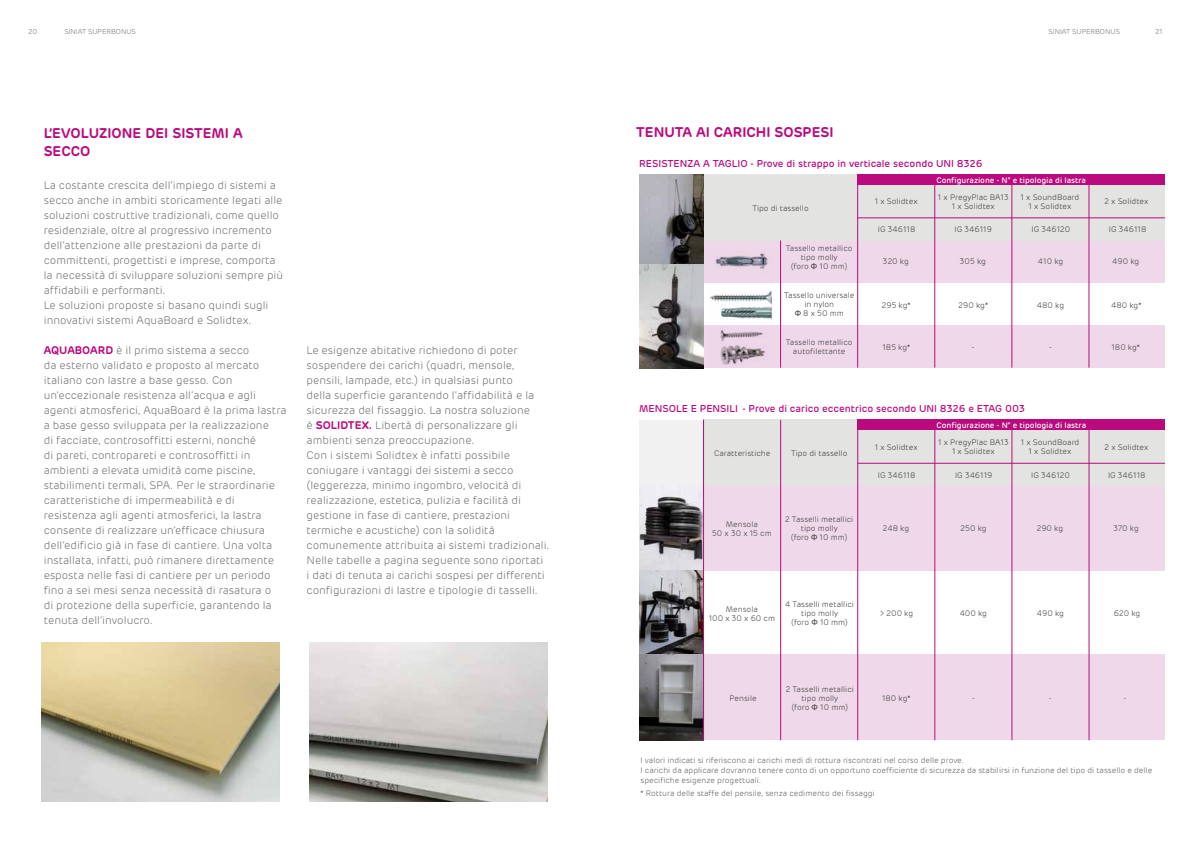
<style>
.page{position:relative;width:1191px;height:842px;background:#fff}
.page>*{position:absolute;margin:0;border:0;box-sizing:border-box;transform-origin:0 0}
.t1{font:600 14px/18px "Rubrik";color:#ba0a7e}
.t2{font:300 11px/15px "Rubrik";color:#706f6f}
.t3{font:500 10px "Rubrik";color:#ba0a7e}
.t4{font:300 8px/9px "Rubrik";color:#3c3c3b;text-align:center}
.t5{font:300 8px/10px "Rubrik";color:#5f5e5e}
.t6{font:500 8px "Rubrik";color:#fff}
.t7{font:300 7px "Rubrik";color:#706f6f}
.s1{font-weight:600;color:#ba0a7e}
.s2{font-family:"Arial";font-weight:400}
</style>
<div class="page">
<div style="left:703px;top:486px;width:461px;height:85px;background:#efd8ea"></div>
<div style="left:703px;top:420px;width:461px;height:66px;background:#e3e3e2"></div>
<div style="left:703px;top:654px;width:461px;height:86px;background:#efd8ea"></div>
<hr style="left:857px;top:419px;width:1px;height:321px;background:#ba0a7e">
<hr style="left:934px;top:427px;width:1px;height:313px;background:#ba0a7e">
<hr style="left:1011px;top:427px;width:1px;height:313px;background:#ba0a7e">
<hr style="left:1088px;top:427px;width:1px;height:313px;background:#ba0a7e">
<hr style="left:857px;top:463px;width:307px;height:1px;background:#ba0a7e">
<div style="left:857px;top:419px;width:307px;height:11px;background:#ba0a7e"></div>
<div style="left:639px;top:420px;width:64px;height:193px;background:#f1f1f1"></div>
<hr style="left:780px;top:420px;width:1px;height:320px;background:#ba0a7e">
<img style="left:639px;top:494px;width:64px;height:246px">
<hr style="left:703px;top:420px;width:1px;height:320px;background:#ba0a7e">
<div style="left:703px;top:240px;width:461px;height:43px;background:#efd8ea"></div>
<div style="left:703px;top:174px;width:461px;height:66px;background:#e3e3e2"></div>
<div style="left:703px;top:326px;width:461px;height:42px;background:#efd8ea"></div>
<hr style="left:780px;top:240px;width:1px;height:128px;background:#ba0a7e">
<hr style="left:857px;top:174px;width:1px;height:194px;background:#ba0a7e">
<hr style="left:934px;top:181px;width:1px;height:187px;background:#ba0a7e">
<hr style="left:1011px;top:181px;width:1px;height:187px;background:#ba0a7e">
<hr style="left:1088px;top:181px;width:1px;height:187px;background:#ba0a7e">
<hr style="left:857px;top:218px;width:307px;height:1px;background:#ba0a7e">
<div style="left:857px;top:174px;width:307px;height:11px;background:#ba0a7e"></div>
<hr style="left:703px;top:174px;width:1px;height:194px;background:#ba0a7e">
<img style="left:639px;top:264px;width:64px;height:104px">
<img style="left:703px;top:240px;width:77px;height:43px">
<img style="left:710px;top:291px;width:63px;height:28px">
<img style="left:720px;top:330px;width:45px;height:35px">
<img style="left:639px;top:174px;width:64px;height:90px">
<img style="left:41px;top:642px;width:238px;height:159px">
<img style="left:309px;top:642px;width:238px;height:159px">
<p class="t7" style="left:28px;top:27px;width:10px">20</p>
<p class="t7" style="left:64px;top:27px;width:73px">SINIAT SUPERBONUS</p>
<p class="t7" style="left:1048px;top:27px;width:73px">SINIAT SUPERBONUS</p>
<p class="t7" style="left:1155px;top:27px;width:9px">21</p>
<p class="t1" style="left:44px;top:124px;width:200px">L’EVOLUZIONE DEI SISTEMI A<br>SECCO</p>
<p class="t2" style="left:44px;top:178px;width:241px">La costante crescita dell’impiego di sistemi a secco anche in ambiti storicamente legati alle soluzioni costruttive tradizionali, come quello residenziale, oltre al progressivo incremento dell’attenzione alle prestazioni da parte di committenti, progettisti e imprese, comporta la necessità di sviluppare soluzioni sempre più affidabili e performanti.<br>Le soluzioni proposte si basano quindi sugli innovativi sistemi AquaBoard e Solidtex.</p>
<p class="t2" style="left:44px;top:343px;width:244px"><span class="s1">AQUABOARD</span> è il primo sistema a secco<br>da esterno validato e proposto al mercato italiano con lastre a base gesso. Con un’eccezionale resistenza all’acqua e agli agenti atmosferici, AquaBoard è la prima lastra a base gesso sviluppata per la realizzazione<br>di facciate, controsoffitti esterni, nonché<br>di pareti, contropareti e controsoffitti in ambienti a elevata umidità come piscine, stabilimenti termali, SPA. Per le straordinarie caratteristiche di impermeabilità e di resistenza agli agenti atmosferici, la lastra consente di realizzare un’efficace chiusura dell’edificio già in fase di cantiere. Una volta installata, infatti, può rimanere direttamente esposta nelle fasi di cantiere per un periodo fino a sei mesi senza necessità di rasatura o<br>di protezione della superficie, garantendo la tenuta dell’involucro.</p>
<p class="t2" style="left:306px;top:343px;width:244px">Le esigenze abitative richiedono di poter sospendere dei carichi (quadri, mensole, pensili, lampade, etc.) in qualsiasi punto<br>della superficie garantendo l’affidabilità e la sicurezza del fissaggio. La nostra soluzione<br>è <span class="s1">SOLIDTEX.</span> Libertà di personalizzare gli ambienti senza preoccupazione.<br>Con i sistemi Solidtex è infatti possibile coniugare i vantaggi dei sistemi a secco (leggerezza, minimo ingombro, velocità di realizzazione, estetica, pulizia e facilità di gestione in fase di cantiere, prestazioni termiche e acustiche) con la solidità comunemente attribuita ai sistemi tradizionali.<br>Nelle tabelle a pagina seguente sono riportati<br>i dati di tenuta ai carichi sospesi per differenti configurazioni di lastre e tipologie di tasselli.</p>
<p class="t1" style="left:636px;top:123px;width:199px">TENUTA AI CARICHI SOSPESI</p>
<p class="t3" style="left:639px;top:158px;width:345px">RESISTENZA A TAGLIO - Prove di strappo in verticale secondo UNI 8326</p>
<p class="t4" style="left:752px;top:204px;width:58px">Tipo di tassello</p>
<p class="t6" style="left:936px;top:175px;width:151px">Configurazione - N° e tipologia di lastra</p>
<p class="t4" style="left:874px;top:197px;width:44px">1 x Solidtex</p>
<p class="t4" style="left:938px;top:193px;width:72px">1 x PregyPlac BA13<br>1 x Solidtex</p>
<p class="t4" style="left:1020px;top:193px;width:60px">1 x SoundBoard<br>1 x Solidtex</p>
<p class="t4" style="left:1104px;top:197px;width:45px">2 x Solidtex</p>
<p class="t4" style="left:786px;top:244px;width:68px">Tassello metallico tipo molly<br>(foro <span class="s2">Φ</span> 10 mm)</p>
<p class="t4" style="left:784px;top:291px;width:72px">Tassello universale in nylon<br><span class="s2">Φ</span> 8 x 50 mm</p>
<p class="t4" style="left:786px;top:338px;width:68px">Tassello metallico autofilettante</p>
<p class="t4" style="left:877px;top:224px;width:39px">IG 346118</p>
<p class="t4" style="left:883px;top:257px;width:27px">320 kg</p>
<p class="t4" style="left:882px;top:300px;width:30px">295 kg*</p>
<p class="t4" style="left:882px;top:343px;width:29px">185 kg*</p>
<p class="t4" style="left:954px;top:224px;width:39px">IG 346119</p>
<p class="t4" style="left:1031px;top:224px;width:40px">IG 346120</p>
<p class="t4" style="left:1108px;top:224px;width:39px">IG 346118</p>
<p class="t4" style="left:960px;top:257px;width:28px">305 kg</p>
<p class="t4" style="left:958px;top:300px;width:31px">290 kg*</p>
<p class="t4" style="left:971px;top:343px;width:4px">-</p>
<p class="t4" style="left:1038px;top:257px;width:27px">410 kg</p>
<p class="t4" style="left:1037px;top:300px;width:29px">480 kg</p>
<p class="t4" style="left:1049px;top:343px;width:4px">-</p>
<p class="t4" style="left:1112px;top:257px;width:29px">490 kg</p>
<p class="t4" style="left:1111px;top:300px;width:32px">480 kg*</p>
<p class="t4" style="left:1111px;top:343px;width:30px">180 kg*</p>
<p class="t3" style="left:639px;top:402px;width:387px">MENSOLE E PENSILI - Prove di carico eccentrico secondo UNI 8326 e ETAG 003</p>
<p class="t4" style="left:791px;top:449px;width:58px">Tipo di tassello</p>
<p class="t6" style="left:936px;top:421px;width:151px">Configurazione - N° e tipologia di lastra</p>
<p class="t4" style="left:875px;top:442px;width:44px">1 x Solidtex</p>
<p class="t4" style="left:938px;top:438px;width:72px">1 x PregyPlac BA13<br>1 x Solidtex</p>
<p class="t4" style="left:1020px;top:438px;width:60px">1 x SoundBoard<br>1 x Solidtex</p>
<p class="t4" style="left:1104px;top:443px;width:45px">2 x Solidtex</p>
<p class="t4" style="left:714px;top:449px;width:58px">Caratteristiche</p>
<p class="t4" style="left:712px;top:520px;width:61px">Mensola<br>50 x 30 x 15 cm</p>
<p class="t4" style="left:785px;top:515px;width:70px">2 Tasselli metallici tipo molly<br>(foro <span class="s2">Φ</span> 10 mm)</p>
<p class="t4" style="left:878px;top:471px;width:39px">IG 346118</p>
<p class="t4" style="left:955px;top:471px;width:39px">IG 346119</p>
<p class="t4" style="left:1031px;top:471px;width:40px">IG 346120</p>
<p class="t4" style="left:1108px;top:471px;width:39px">IG 346118</p>
<p class="t4" style="left:882px;top:523px;width:28px">248 kg</p>
<p class="t4" style="left:960px;top:523px;width:28px">250 kg</p>
<p class="t4" style="left:1036px;top:523px;width:28px">290 kg</p>
<p class="t4" style="left:1113px;top:523px;width:27px">370 kg</p>
<p class="t4" style="left:709px;top:605px;width:68px">Mensola<br>100 x 30 x 60 cm</p>
<p class="t4" style="left:785px;top:600px;width:70px">4 Tasselli metallici tipo molly<br>(foro <span class="s2">Φ</span> 10 mm)</p>
<p class="t4" style="left:879px;top:609px;width:35px">&gt; 200 kg</p>
<p class="t4" style="left:959px;top:609px;width:29px">400 kg</p>
<p class="t4" style="left:1037px;top:609px;width:29px">490 kg</p>
<p class="t4" style="left:1114px;top:609px;width:28px">620 kg</p>
<p class="t4" style="left:785px;top:685px;width:70px">2 Tasselli metallici tipo molly<br>(foro <span class="s2">Φ</span> 10 mm)</p>
<p class="t4" style="left:729px;top:694px;width:29px">Pensile</p>
<p class="t4" style="left:882px;top:693px;width:30px">180 kg*</p>
<p class="t4" style="left:972px;top:693px;width:4px">-</p>
<p class="t4" style="left:1048px;top:693px;width:4px">-</p>
<p class="t4" style="left:1124px;top:693px;width:4px">-</p>
<p class="t5" style="left:640px;top:756px;width:513px">I valori indicati si riferiscono ai carichi medi di rottura riscontrati nel corso delle prove.<br>I carichi da applicare dovranno tenere conto di un opportuno coefficiente di sicurezza da stabilirsi in funzione del tipo di tassello e delle specifiche esigenze progettuali.</p>
<p class="t5" style="left:640px;top:789px;width:236px">* Rottura delle staffe del pensile, senza cedimento dei fissaggi</p>
</div>
